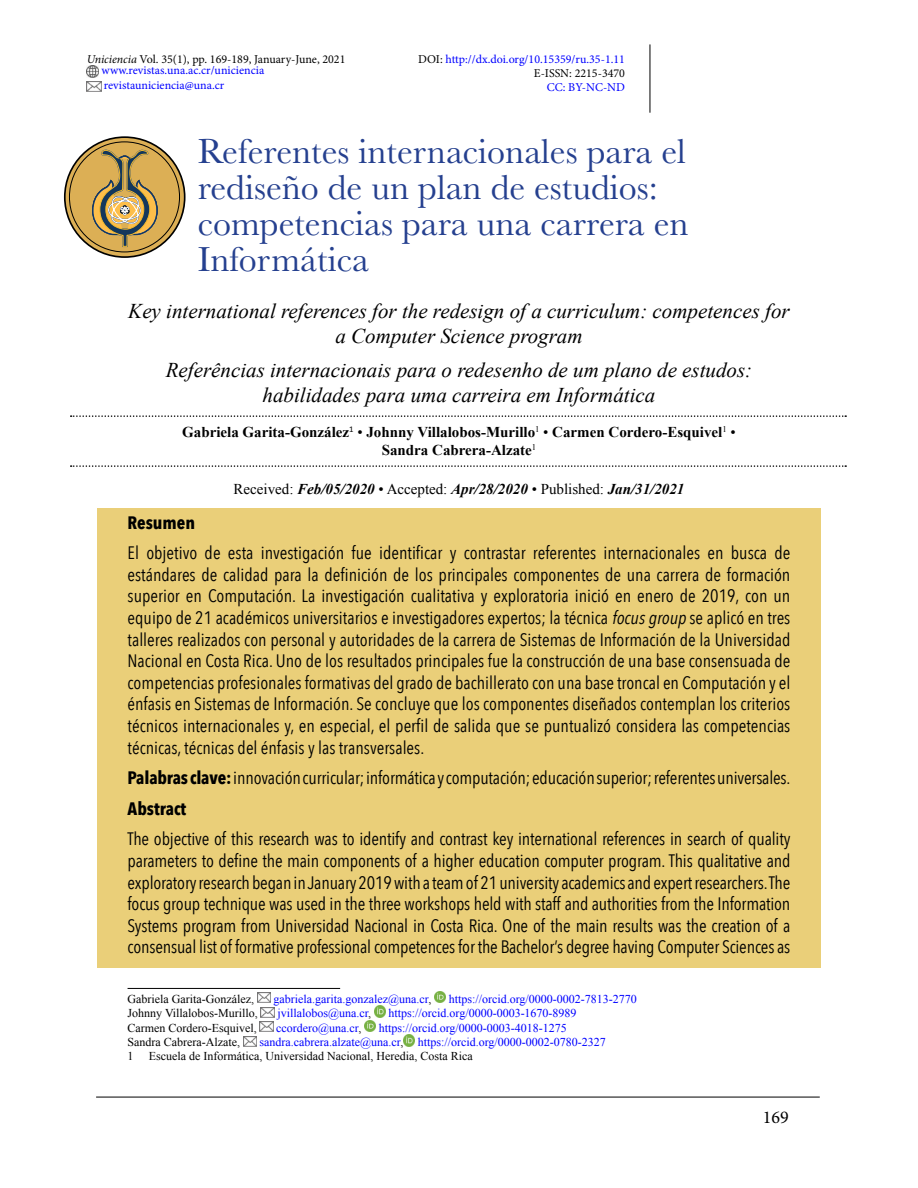
<style>
.page{position:relative;width:918px;height:1188px;background:#fff}
.page>*{position:absolute;margin:0;border:0;box-sizing:border-box;transform-origin:0 0}
.t1{font:36px/36px "Baskerville";color:#25408f}
.t2{font:italic 21px/25.2px "Times New Roman";color:#000;text-align:center}
.t3{font:18px/21.6px "Avenir Next Condensed";letter-spacing:-.01em;color:#000;text-align:justify}
.t4{font:700 18px "Avenir Next Condensed";color:#000}
.t5{font:18px "Minion Pro";color:#000}
.t6{font:700 15px/18px "Times New Roman";color:#000;text-align:center}
.t7{font:italic 700 15px "Times New Roman";color:#000}
.t8{font:12px "Times New Roman";color:#00f}
.t9{font:12px "Times New Roman";color:#000}
.t10{font:12px/14.4px "Minion Pro";color:#00f;text-align:right}
.t11{font:12px/11.4px "Minion Pro";color:#000}
.s1{font-style:italic}
.s2{color:#00f}
.s3{color:#000}
.s4{font-weight:400}
.s5{font-weight:400;font-style:normal}
.s6{font-weight:700}
</style>
<div class="page">
<hr style="left:96px;top:1097px;width:724px;height:1px;background:#000">
<hr style="left:650px;top:44px;width:1px;height:69px;background:#000">
<svg style="left:65px;top:137px;width:120px;height:120px;background:#c29a4b"></svg>
<div style="left:64px;top:136px;width:122px;height:122px;border:2px solid #000;border-radius:50%"></div>
<svg style="left:91px;top:149px;width:67px;height:99px;background:#b89a59"></svg>
<svg style="left:87px;top:65px;width:12px;height:12px"></svg>
<img style="left:87px;top:81px;width:14px;height:11px">
<div style="left:97px;top:508px;width:724px;height:459px;background:#eacf79"></div>
<hr style="left:128px;top:988px;width:212px;height:1px;background:#000">
<img style="left:257px;top:993px;width:14px;height:10px">
<svg style="left:434px;top:992px;width:12px;height:11px"></svg>
<svg style="left:260px;top:1007px;width:14px;height:25px"></svg>
<svg style="left:364px;top:1006px;width:22px;height:26px"></svg>
<img style="left:243px;top:1036px;width:14px;height:10px">
<svg style="left:403px;top:1035px;width:12px;height:11px"></svg>
<svg style="left:71px;top:415px;width:775px;height:2px"></svg>
<svg style="left:71px;top:465px;width:775px;height:2px"></svg>
<p class="t11" style="left:102px;top:53px;width:245px;text-indent:-15px"><span class="s1">Uniciencia</span> Vol. 35(1), pp. 169-189, January-June, 2021 <span class="s2">www.revistas.una.ac.cr/uniciencia</span></p>
<p class="t10" style="left:104px;top:78px;width:122px">revistauniciencia@una.cr</p>
<p class="t10" style="left:418px;top:52px;width:208px"><span class="s3">DOI:</span> http://dx.doi.org/10.15359/ru.35-1.11<br><span class="s3">E-ISSN: 2215-3470</span></p>
<p class="t10" style="left:547px;top:81px;width:80px">CC: BY-NC-ND</p>
<h1 class="t1" style="left:198px;top:134px;width:492px">Referentes internacionales para el rediseño de un plan de estudios: competencias para una carrera en<br>Informática</h1>
<p class="t2" style="left:128px;top:298px;width:663px">Key international references for the redesign of a curriculum: competences for a Computer Science program</p>
<p class="t2" style="left:166px;top:357px;width:588px">Referências internacionais para o redesenho de um plano de estudos: habilidades para uma carreira em Informática</p>
<p class="t6" style="left:182px;top:423px;width:555px">Gabriela Garita-González<sup>1</sup> <span class="s4">•</span> Johnny Villalobos-Murillo<sup>1</sup> <span class="s4">•</span> Carmen Cordero-Esquivel<sup>1</sup> <span class="s4">•<br></span>Sandra Cabrera-Alzate<sup>1</sup></p>
<p class="t7" style="left:234px;top:479px;width:452px"><span class="s5">Received:</span> Feb/05/2020 <span class="s5">• Accepted:</span> Apr/28/2020 <span class="s5">• Published:</span> Jan/31/2021</p>
<p class="t4" style="left:128px;top:511px;width:69px">Resumen</p>
<p class="t3" style="left:128px;top:541px;width:664px">El objetivo de esta investigación fue identificar y contrastar referentes internacionales en busca de estándares de calidad para la definición de los principales componentes de una carrera de formación superior en Computación. La investigación cualitativa y exploratoria inició en enero de 2019, con un equipo de 21 académicos universitarios e investigadores expertos; la técnica <span class="s1">focusgroup</span>se aplicó en tres talleres realizados con personal y autoridades de la carrera de Sistemas de Información de la Universidad Nacional en Costa Rica. Uno de los resultados principales fue la construcción de una base consensuada de competencias profesionales formativas del grado de bachillerato con una base troncal en Computación y el énfasis en Sistemas de Información. Se concluye que los componentes diseñados contemplan los criterios técnicos internacionales y, en especial, el perfil de salida que se puntualizó considera las competencias técnicas, técnicas del énfasis y las transversales.</p>
<p class="t3" style="left:128px;top:762px;width:664px;line-height:30.6px"><span class="s6">Palabras clave:</span> innovación curricular; informática y computación; educación superior; referentes universales.<br><span class="s6">Abstract</span></p>
<p class="t3" style="left:128px;top:827px;width:664px">The objective of this research was to identify and contrast key international references in search of quality parameters to define the main components of a higher education computer program. This qualitative and exploratory research began in January 2019 with a team of 21 university academics and expert researchers. The focus group technique was used in the three workshops held with staff and authorities from the Information Systems program from Universidad Nacional in Costa Rica. One of the main results was the creation of a consensual list of formative professional competences for the Bachelor’s degree having Computer Sciences as</p>
<p class="t9" style="left:128px;top:991px;width:128px">Gabriela Garita-González,</p>
<p class="t8" style="left:274px;top:991px;width:159px">gabriela.garita.gonzalez@una.cr<span class="s3">,</span></p>
<p class="t8" style="left:449px;top:991px;width:190px">https://orcid.org/0000-0002-7813-2770</p>
<p class="t9" style="left:128px;top:1005px;width:132px">Johnny Villalobos-Murillo,</p>
<p class="t8" style="left:277px;top:1005px;width:95px">jvillalobos@una.cr<span class="s3">,</span></p>
<p class="t8" style="left:389px;top:1005px;width:190px">https://orcid.org/0000-0003-1670-8989</p>
<p class="t9" style="left:128px;top:1020px;width:131px">Carmen Cordero-Esquivel,</p>
<p class="t8" style="left:276px;top:1020px;width:87px">ccordero@una.cr<span class="s3">,</span></p>
<p class="t8" style="left:379px;top:1020px;width:190px">https://orcid.org/0000-0003-4018-1275</p>
<p class="t9" style="left:128px;top:1034px;width:114px">Sandra Cabrera-Alzate,</p>
<p class="t8" style="left:260px;top:1034px;width:348px">sandra.cabrera.alzate@una.cr<span class="s3">,</span> https://orcid.org/0000-0002-0780-2327</p>
<p class="t9" style="left:128px;top:1048px;width:7px">1</p>
<p class="t9" style="left:149px;top:1048px;width:325px">Escuela de Informática, Universidad Nacional, Heredia, Costa Rica</p>
<p class="t5" style="left:763px;top:1105px;width:27px">169</p>
</div>
